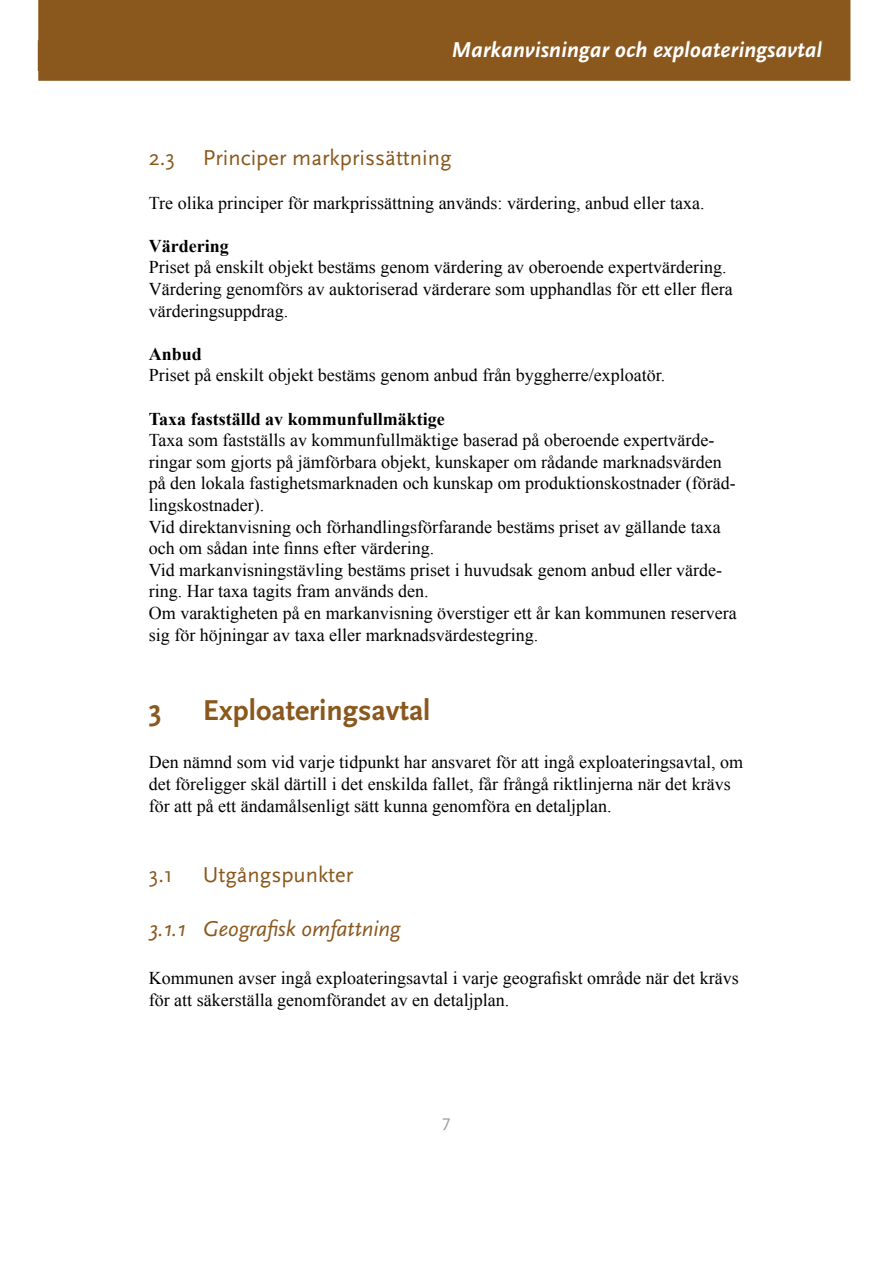
<style>
.page{position:relative;width:893px;height:1263px;background:#fff}
.page>*{position:absolute;margin:0;border:0;box-sizing:border-box;transform-origin:0 0}
.t1{font:700 30px "Scala Sans";color:#8a581d}
.t2{font:22.5px "Scala Sans";color:#8a581d}
.t3{font:italic 700 22.5px "Scala Sans";color:#fff}
.t4{font:italic 22.5px "Scala Sans";color:#8a581d}
.t5{font:18px/21.6px "Times New Roman";color:#000}
.t6{font:700 18px "Times New Roman";color:#000}
.t7{font:18px "Scala Sans";color:#9d9d9c}
</style>
<div class="page">
<div style="left:39px;top:1px;width:811px;height:79px;background:#8a581d"></div>
<div style="left:38px;top:0;width:812px;height:81px;border:2px solid #8a581d"></div>
<div style="left:38px;top:41px;width:784px;height:30px;background:#8a581d"></div>
<p class="t3" style="left:451px;top:38px;width:372px">Markanvisningar och exploateringsavtal</p>
<p class="t2" style="left:149px;top:146px;width:304px">2.3 Principer markprissättning</p>
<p class="t5" style="left:149px;top:191px;width:557px">Tre olika principer för markprissättning används: värdering, anbud eller taxa.</p>
<p class="t6" style="left:149px;top:233px;width:81px">Värdering</p>
<p class="t5" style="left:149px;top:256px;width:585px">Priset på enskilt objekt bestäms genom värdering av oberoende expertvärdering.<br>Värdering genomförs av auktoriserad värderare som upphandlas för ett eller flera värderingsuppdrag.</p>
<p class="t6" style="left:149px;top:341px;width:55px">Anbud</p>
<p class="t5" style="left:149px;top:364px;width:518px">Priset på enskilt objekt bestäms genom anbud från byggherre/exploatör.</p>
<p class="t6" style="left:149px;top:406px;width:297px">Taxa fastställd av kommunfullmäktige</p>
<p class="t5" style="left:149px;top:429px;width:589px">Taxa som fastställs av kommunfullmäktige baserad på oberoende expertvärde&shy;ringar som gjorts på jämförbara objekt, kunskaper om rådande marknadsvärden på den lokala fastighetsmarknaden och kunskap om produktionskostnader (föräd&shy;lingskostnader).<br>Vid direktanvisning och förhandlingsförfarande bestäms priset av gällande taxa och om sådan inte finns efter värdering.<br>Vid markanvisningstävling bestäms priset i huvudsak genom anbud eller värde&shy;ring. Har taxa tagits fram används den.<br>Om varaktigheten på en markanvisning överstiger ett år kan kommunen reservera sig för höjningar av taxa eller marknadsvärdestegring.</p>
<h1 class="t1" style="left:149px;top:694px;width:14px">3</h1>
<h1 class="t1" style="left:203px;top:694px;width:229px">Exploateringsavtal</h1>
<p class="t5" style="left:149px;top:751px;width:596px">Den nämnd som vid varje tidpunkt har ansvaret för att ingå exploateringsavtal, om det föreligger skäl därtill i det enskilda fallet, får frångå riktlinjerna när det krävs för att på ett ändamålsenligt sätt kunna genomföra en detaljplan.</p>
<p class="t2" style="left:149px;top:862px;width:26px">3.1</p>
<p class="t2" style="left:203px;top:862px;width:152px">Utgångspunkter</p>
<p class="t4" style="left:149px;top:916px;width:253px">3.1.1 Geografisk omfattning</p>
<p class="t5" style="left:149px;top:967px;width:591px">Kommunen avser ingå exploateringsavtal i varje geografiskt område när det krävs för att säkerställa genomförandet av en detaljplan.</p>
<p class="t7" style="left:442px;top:1112px;width:10px">7</p>
</div>
